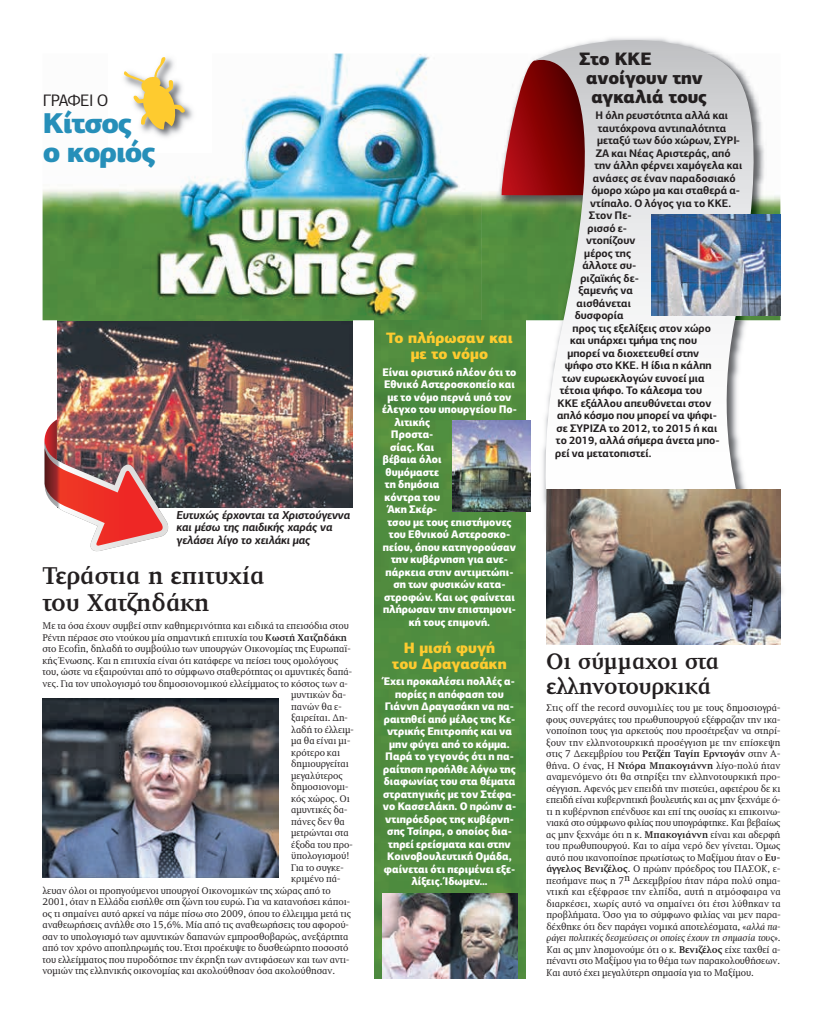
<style>
.page{position:relative;width:823px;height:1021px;background:#fff}
.page>*{position:absolute;margin:0;border:0;box-sizing:border-box;transform-origin:0 0}
.t1{font:900 28.7px/28.7px "PF Centro Sans Pro";letter-spacing:-.04em;color:#268fb9}
.t2{font:700 25px/26.5px "PF Diplomat";letter-spacing:-.01em;color:#231f20}
.t3{font:700 23px/24.5px "PF Diplomat";letter-spacing:-.01em;color:#231f20}
.t4{font:900 18px/19px "PF Centro Sans Pro";letter-spacing:-.01em;color:#231f20}
.t5{font:16.7px "PF Centro Sans Pro";letter-spacing:-.04em;color:#231f20}
.t6{font:900 15px/16.3px "PF Centro Sans Pro";color:#fecb2f;text-align:center}
.t7{font:italic 700 11.5px/12.5px "PF Centro Sans Pro";letter-spacing:-.015em;color:#231f20}
.t8{font:900 11px/12.5px "PF Centro Sans Pro";color:#fff;text-align:center;scale:.92 1}
.t9{font:700 11px "PF Centro Sans Pro";color:#231f20}
.t10{font:10px/11.5px "PF Diplomat";color:#231f20;text-align:justify}
.s1{font-weight:700}
.s2{font-style:italic}
</style>
<div class="page">
<img style="left:57px;top:320px;width:295px;height:187px">
<img style="left:44px;top:419px;width:124px;height:132px">
<img style="left:43px;top:54px;width:438px;height:266px">
<div style="left:374px;top:320px;width:151px;height:658px;background:#508c3f"></div>
<img style="left:108px;top:54px;width:103px;height:99px">
<svg style="left:124px;top:57px;width:61px;height:72px"></svg>
<img style="left:481px;top:197px;width:302px;height:422px">
<img style="left:481px;top:179px;width:299px;height:141px">
<svg style="left:501px;top:76px;width:23px;height:119px"></svg>
<svg style="left:524px;top:38px;width:250px;height:557px"></svg>
<img style="left:650px;top:215px;width:130px;height:100px">
<img style="left:43px;top:698px;width:235px;height:179px">
<img style="left:546px;top:489px;width:234px;height:155px">
<img style="left:452px;top:420px;width:78px;height:92px">
<img style="left:382px;top:893px;width:135px;height:85px">
<h3 class="t5" style="left:43px;top:94px;width:67px">ΓΡΑΦΕΙ Ο</h3>
<h1 class="t1" style="left:43px;top:112px;width:114px">Κίτσος ο κοριός</h1>
<p class="t7" style="left:176px;top:509px;width:175px">Ευτυχώς έρχονται τα Χριστούγεννα και μέσω της παιδικής χαράς να γελάσει λίγο το χειλάκι μας</p>
<h2 class="t2" style="left:43px;top:564px;width:223px">Τεράστια η επιτυχία του Χατζηδάκη</h2>
<p class="t10" style="left:43px;top:620px;width:307px">Με τα όσα έχουν συμβεί στην καθημερινότητα και ειδικά τα επεισόδια στου</p>
<p class="t10" style="left:42px;top:632px;width:306px">Ρέντη πέρασε στο ντούκου μία σημαντική επιτυχία του <span class="s1">Κωστή Χατζηδάκη</span></p>
<p class="t10" style="left:42px;top:643px;width:309px">στο Ecofin, δηλαδή το συμβούλιο των υπουργών Οικονομίας της Ευρωπαϊ-</p>
<p class="t10" style="left:42px;top:655px;width:297px">κής Ένωσης. Και η επιτυχία είναι ότι κατάφερε να πείσει τους ομολόγους</p>
<p class="t10" style="left:42px;top:666px;width:311px">του, ώστε να εξαιρούνται από το σύμφωνο σταθερότητας οι αμυντικές δαπά-</p>
<p class="t10" style="left:43px;top:678px;width:307px">νες. Για τον υπολογισμό του δημοσιονομικού ελλείμματος το κόστος των α-</p>
<p class="t10" style="left:291px;top:689px;width:56px">μυντικών δα-</p>
<p class="t10" style="left:291px;top:701px;width:52px">πανών θα ε-</p>
<p class="t10" style="left:291px;top:712px;width:58px">ξαιρείται. Δη-</p>
<p class="t10" style="left:291px;top:724px;width:64px">λαδή το έλλειμ-</p>
<p class="t10" style="left:291px;top:735px;width:61px">μα θα είναι μι-</p>
<p class="t10" style="left:291px;top:747px;width:50px">κρότερο και</p>
<p class="t10" style="left:291px;top:758px;width:59px">δημιουργείται</p>
<p class="t10" style="left:291px;top:770px;width:53px">μεγαλύτερος</p>
<p class="t10" style="left:291px;top:781px;width:59px">δημοσιονομι-</p>
<p class="t10" style="left:291px;top:793px;width:60px">κός χώρος. Οι</p>
<p class="t10" style="left:291px;top:804px;width:58px">αμυντικές δα-</p>
<p class="t10" style="left:291px;top:816px;width:55px">πάνες δεν θα</p>
<p class="t10" style="left:291px;top:827px;width:59px">μετρώνται στα</p>
<p class="t10" style="left:291px;top:839px;width:63px">έξοδα του προ-</p>
<p class="t10" style="left:291px;top:850px;width:60px">ϋπολογισμού!</p>
<p class="t10" style="left:291px;top:862px;width:54px">Για το συγκε-</p>
<p class="t10" style="left:291px;top:873px;width:51px">κριμένο πά-</p>
<p class="t10" style="left:42px;top:885px;width:290px">λευαν όλοι οι προηγούμενοι υπουργοί Οικονομικών της χώρας από το</p>
<p class="t10" style="left:42px;top:896px;width:309px">2001, όταν η Ελλάδα εισήλθε στη ζώνη του ευρώ. Για να κατανοήσει κάποι-</p>
<p class="t10" style="left:43px;top:908px;width:310px">ος τι σημαίνει αυτό αρκεί να πάμε πίσω στο 2009, όπου το έλλειμμα μετά τις</p>
<p class="t10" style="left:42px;top:919px;width:308px">αναθεωρήσεις ανήλθε στο 15,6%. Μία από τις αναθεωρήσεις του αφορού-</p>
<p class="t10" style="left:42px;top:931px;width:307px">σαν το υπολογισμό των αμυντικών δαπανών εμπροσθοβαρώς, ανεξάρτητα</p>
<p class="t10" style="left:42px;top:942px;width:307px">από τον χρόνο αποπληρωμής του. Έτσι προέκυψε το δυσθεώρητο ποσοστό</p>
<p class="t10" style="left:42px;top:954px;width:308px">του ελλείμματος που πυροδότησε την έκρηξη των αντιφάσεων και των αντι-</p>
<p class="t10" style="left:42px;top:965px;width:294px">νομιών της ελληνικής οικονομίας και ακολούθησαν όσα ακολούθησαν.</p>
<h3 class="t6" style="left:386px;top:331px;width:128px">Το πλήρωσαν και με το νόμο</h3>
<p class="t8" style="left:382px;top:366px;width:147px">Είναι οριστικό πλέον ότι το</p>
<p class="t8" style="left:384px;top:379px;width:144px">Εθνικό Αστεροσκοπείο και</p>
<p class="t8" style="left:387px;top:391px;width:136px">με το νόμο περνά υπό τον</p>
<p class="t8" style="left:382px;top:404px;width:148px">έλεγχο του υπουργείου Πο-</p>
<p class="t8" style="left:394px;top:416px;width:40px">λιτικής</p>
<p class="t8" style="left:391px;top:429px;width:48px">Προστα-</p>
<p class="t8" style="left:390px;top:441px;width:49px">σίας. Και</p>
<p class="t8" style="left:382px;top:454px;width:65px">βέβαια όλοι</p>
<p class="t8" style="left:385px;top:466px;width:60px">θυμόμαστε</p>
<p class="t8" style="left:385px;top:479px;width:61px">τη δημόσια</p>
<p class="t8" style="left:384px;top:491px;width:62px">κόντρα του</p>
<p class="t8" style="left:387px;top:504px;width:56px">Άκη Σκέρ-</p>
<p class="t8" style="left:387px;top:516px;width:136px">τσου με τους επιστήμονες</p>
<p class="t8" style="left:388px;top:529px;width:133px">του Εθνικού Αστεροσκο-</p>
<p class="t8" style="left:382px;top:541px;width:146px">πείου, όπου κατηγορούσαν</p>
<p class="t8" style="left:391px;top:554px;width:129px">την κυβέρνηση για ανε-</p>
<p class="t8" style="left:385px;top:566px;width:140px">πάρκεια στην αντιμετώπι-</p>
<p class="t8" style="left:393px;top:579px;width:123px">ση των φυσικών κατα-</p>
<p class="t8" style="left:384px;top:591px;width:143px">στροφών. Και ως φαίνεται</p>
<p class="t8" style="left:383px;top:604px;width:146px">πλήρωσαν την επιστημονι-</p>
<p class="t8" style="left:408px;top:616px;width:90px">κή τους επιμονή.</p>
<h3 class="t6" style="left:392px;top:641px;width:116px">Η μισή φυγή του Δραγασάκη</h3>
<p class="t8" style="left:383px;top:676px;width:146px">Έχει προκαλέσει πολλές α&shy;πορίες η απόφαση του<br>Γιάννη Δραγασάκη να πα&shy;ραιτηθεί από μέλος της Κε&shy;ντρικής Επιτροπής και να μην φύγει από το κόμμα.<br>Παρά το γεγονός ότι η πα&shy;ραίτηση προήλθε λόγω της διαφωνίας του στα θέματα στρατηγικής με τον Στέφα&shy;νο Κασσελάκη. Ο πρώην α&shy;ντιπρόεδρος της κυβέρνη&shy;σης Τσίπρα, ο οποίος δια&shy;τηρεί ερείσματα και στην<br>Κοινοβουλευτική Ομάδα, φαίνεται ότι περιμένει εξε&shy;λίξεις. Ίδωμεν…</p>
<h3 class="t4" style="left:586px;top:51px;width:122px;text-indent:-7px">Στο ΚΚΕ ανοίγουν την αγκαλιά τους</h3>
<p class="t9" style="left:595px;top:112px;width:134px">Η όλη ρευστότητα αλλά και</p>
<p class="t9" style="left:597px;top:124px;width:130px">ταυτόχρονα αντιπαλότητα</p>
<p class="t9" style="left:596px;top:137px;width:144px">μεταξύ των δύο χώρων, ΣΥΡΙ-</p>
<p class="t9" style="left:595px;top:149px;width:136px">ΖΑ και Νέας Αριστεράς, από</p>
<p class="t9" style="left:594px;top:162px;width:149px">την άλλη φέρνει χαμόγελα και</p>
<p class="t9" style="left:592px;top:174px;width:144px">ανάσες σε έναν παραδοσιακό</p>
<p class="t9" style="left:591px;top:187px;width:150px">όμορο χώρο μα και σταθερά α-</p>
<p class="t9" style="left:590px;top:199px;width:142px">ντίπαλο. Ο λόγος για το ΚΚΕ.</p>
<p class="t9" style="left:588px;top:212px;width:44px">Στον Πε-</p>
<p class="t9" style="left:587px;top:224px;width:41px">ρισσό ε-</p>
<p class="t9" style="left:585px;top:236px;width:51px">ντοπίζουν</p>
<p class="t9" style="left:584px;top:249px;width:48px">μέρος της</p>
<p class="t9" style="left:582px;top:261px;width:55px">άλλοτε συ-</p>
<p class="t9" style="left:580px;top:274px;width:60px">ριζαϊκής δε-</p>
<p class="t9" style="left:578px;top:286px;width:56px">ξαμενής να</p>
<p class="t9" style="left:576px;top:299px;width:56px">αισθάνεται</p>
<p class="t9" style="left:574px;top:311px;width:50px">δυσφορία</p>
<p class="t9" style="left:572px;top:324px;width:140px">προς τις εξελίξεις στον χώρο</p>
<p class="t9" style="left:569px;top:336px;width:129px">και υπάρχει τμήμα της που</p>
<p class="t9" style="left:567px;top:349px;width:133px">μπορεί να διοχετευθεί στην</p>
<p class="t9" style="left:564px;top:362px;width:148px">ψήφο στο ΚΚΕ. Η ίδια η κάλπη</p>
<p class="t9" style="left:562px;top:374px;width:144px">των ευρωεκλογών ευνοεί μια</p>
<p class="t9" style="left:559px;top:387px;width:144px">τέτοια ψήφο. Το κάλεσμα του</p>
<p class="t9" style="left:557px;top:399px;width:155px">ΚΚΕ εξάλλου απευθύνεται στον</p>
<p class="t9" style="left:556px;top:412px;width:161px">απλό κόσμο που μπορεί να ψήφι-</p>
<p class="t9" style="left:556px;top:424px;width:162px">σε ΣΥΡΙΖΑ το 2012, το 2015 ή και</p>
<p class="t9" style="left:555px;top:437px;width:165px">το 2019, αλλά σήμερα άνετα μπο-</p>
<p class="t9" style="left:555px;top:449px;width:98px">ρεί να μετατοπιστεί.</p>
<h3 class="t3" style="left:546px;top:651px;width:174px">Οι σύμμαχοι στα ελληνοτουρκικά</h3>
<p class="t10" style="left:546px;top:703px;width:236px">Στις off the record συνομιλίες του με τους δημοσιογρά&shy;φους συνεργάτες του πρωθυπουργού εξέφραζαν την ικα&shy;νοποίηση τους για αρκετούς που προσέτρεξαν να στηρί&shy;ξουν την ελληνοτουρκική προσέγγιση με την επίσκεψη στις 7 Δεκεμβρίου του <span class="s1">Ρετζέπ Ταγίπ Ερντογάν</span> στην Α&shy;θήνα. Ο ένας, Η <span class="s1">Ντόρα Μπακογιάννη</span> λίγο-πολύ ήταν αναμενόμενο ότι θα στηρίξει την ελληνοτουρκική προ&shy;σέγγιση. Αφενός μεν επειδή την πιστεύει, αφετέρου δε κι επειδή είναι κυβερνητική βουλευτής και ας μην ξεχνάμε ό&shy;τι η κυβέρνηση επένδυσε και επί της ουσίας κι επικοινω&shy;νιακά στο σύμφωνο φιλίας που υπογράφτηκε. Και βεβαίως ας μην ξεχνάμε ότι η κ. <span class="s1">Μπακογιάννη</span> είναι και αδερφή του πρωθυπουργού. Και το αίμα νερό δεν γίνεται. Όμως αυτό που ικανοποίησε πρωτίστως το Μαξίμου ήταν ο <span class="s1">Ευ&shy;άγγελος Βενιζέλος</span>. Ο πρώην πρόεδρος του ΠΑΣΟΚ, ε&shy;πεσήμανε πως η 7η Δεκεμβρίου ήταν πάρα πολύ σημα&shy;ντική και εξέφρασε την ελπίδα, αυτή η ατμόσφαιρα να διαρκέσει, χωρίς αυτό να σημαίνει ότι έτσι λύθηκαν τα προβλήματα. Όσο για το σύμφωνο φιλίας ναι μεν παρα&shy;δέχθηκε ότι δεν παράγει νομικά αποτελέσματα, «<span class="s2">αλλά πα&shy;ράγει πολιτικές δεσμεύσεις οι οποίες έχουν τη σημασία τους</span>».<br>Και ας μην λησμονούμε ότι ο κ. <span class="s1">Βενιζέλος</span> είχε ταχθεί α&shy;πέναντι στο Μαξίμου για το θέμα των παρακολουθήσεων.<br>Και αυτό έχει μεγαλύτερη σημασία για το Μαξίμου.</p>
</div>
